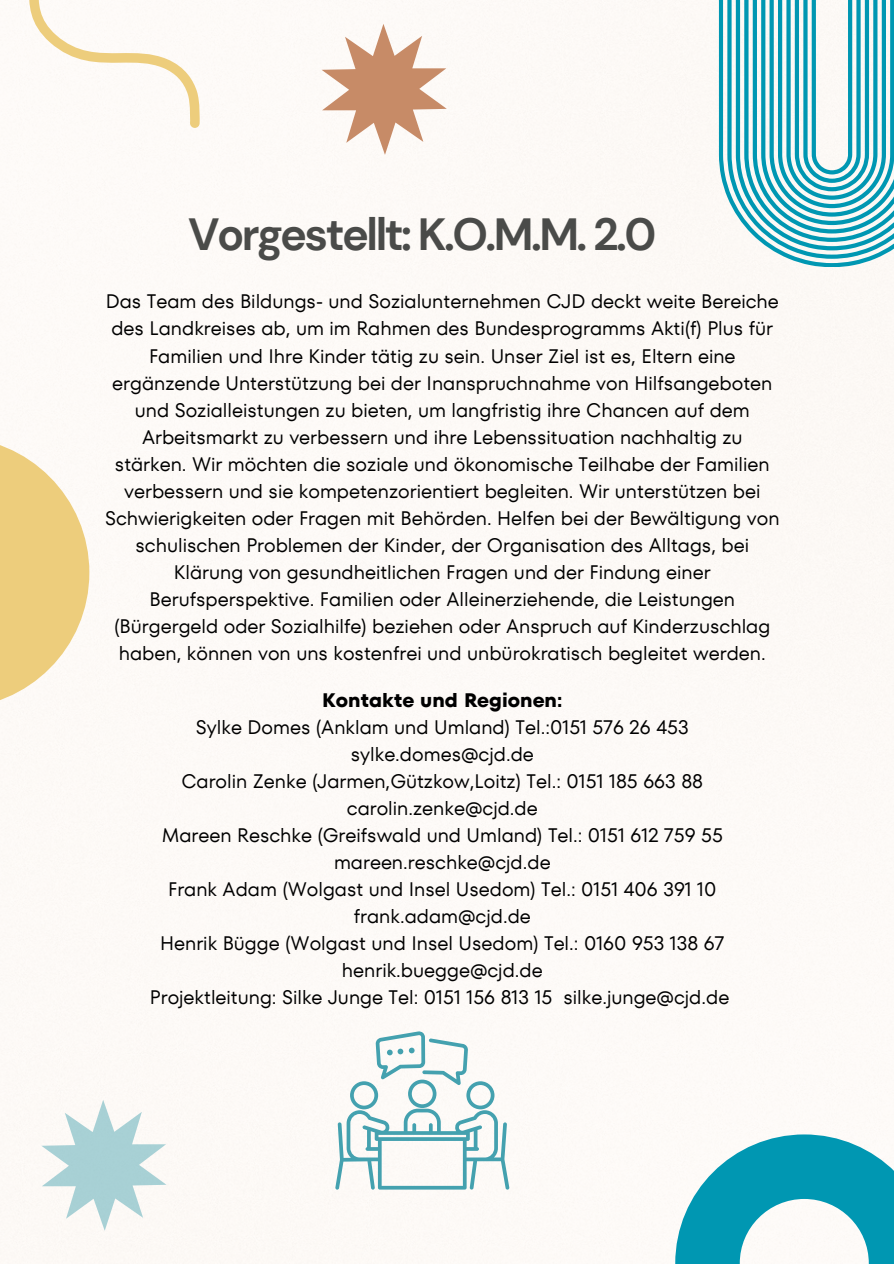
<style>
.page{position:relative;width:894px;height:1264px;background:#fff}
.page>*{position:absolute;margin:0;border:0;box-sizing:border-box;transform-origin:0 0}
.t1{font:700 45px "DM Sans";letter-spacing:-.055em;color:#4a4b49}
.t2{font:19.5px/27px "TT Fors";color:#000;text-align:center}
.t3{font:700 19.5px "TT Fors";color:#000}
</style>
<div class="page">
<svg style="left:718px;top:0;width:175px;height:267px"></svg>
<svg style="left:0;top:0;width:200px;height:128px"></svg>
<svg style="left:0;top:437px;width:89px;height:271px"></svg>
<svg style="left:321px;top:24px;width:125px;height:130px"></svg>
<svg style="left:675px;top:1134px;width:218px;height:129px"></svg>
<svg style="left:41px;top:1099px;width:125px;height:131px"></svg>
<svg style="left:335px;top:1031px;width:174px;height:158px"></svg>
<p class="t1" style="left:188px;top:205px;width:470px">Vorgestellt: K.O.M.M. 2.0</p>
<p class="t2" style="left:105px;top:288px;width:675px">Das Team des Bildungs- und Sozialunternehmen CJD deckt weite Bereiche des Landkreises ab, um im Rahmen des Bundesprogramms Akti(f) Plus für Familien und Ihre Kinder tätig zu sein. Unser Ziel ist es, Eltern eine ergänzende Unterstützung bei der Inanspruchnahme von Hilfsangeboten und Sozialleistungen zu bieten, um langfristig ihre Chancen auf dem Arbeitsmarkt zu verbessern und ihre Lebenssituation nachhaltig zu stärken. Wir möchten die soziale und ökonomische Teilhabe der Familien verbessern und sie kompetenzorientiert begleiten. Wir unterstützen bei Schwierigkeiten oder Fragen mit Behörden. Helfen bei der Bewältigung von schulischen Problemen der Kinder, der Organisation des Alltags, bei Klärung von gesundheitlichen Fragen und der Findung einer Berufsperspektive. Familien oder Alleinerziehende, die Leistungen (Bürgergeld oder Sozialhilfe) beziehen oder Anspruch auf Kinderzuschlag haben, können von uns kostenfrei und unbürokratisch begleitet werden.</p>
<p class="t3" style="left:322px;top:686px;width:242px">Kontakte und Regionen:</p>
<h1 class="t2" style="left:196px;top:713px;width:494px">Sylke Domes (Anklam und Umland) Tel.:0151 576 26 453 sylke.domes@cjd.de</h1>
<p class="t2" style="left:181px;top:767px;width:523px">Carolin Zenke (Jarmen,Gützkow,Loitz) Tel.: 0151 185 663 88 carolin.zenke@cjd.de</p>
<p class="t2" style="left:162px;top:821px;width:562px">Mareen Reschke (Greifswald und Umland) Tel.: 0151 612 759 55 mareen.reschke@cjd.de</p>
<p class="t2" style="left:168px;top:875px;width:550px">Frank Adam (Wolgast und Insel Usedom) Tel.: 0151 406 391 10 frank.adam@cjd.de</p>
<p class="t2" style="left:160px;top:929px;width:565px">Henrik Bügge (Wolgast und Insel Usedom) Tel.: 0160 953 138 67 henrik.buegge@cjd.de</p>
<p class="t2" style="left:150px;top:983px;width:581px">Projektleitung: Silke Junge Tel: 0151 156 813 15 silke.junge@cjd.de</p>
</div>
